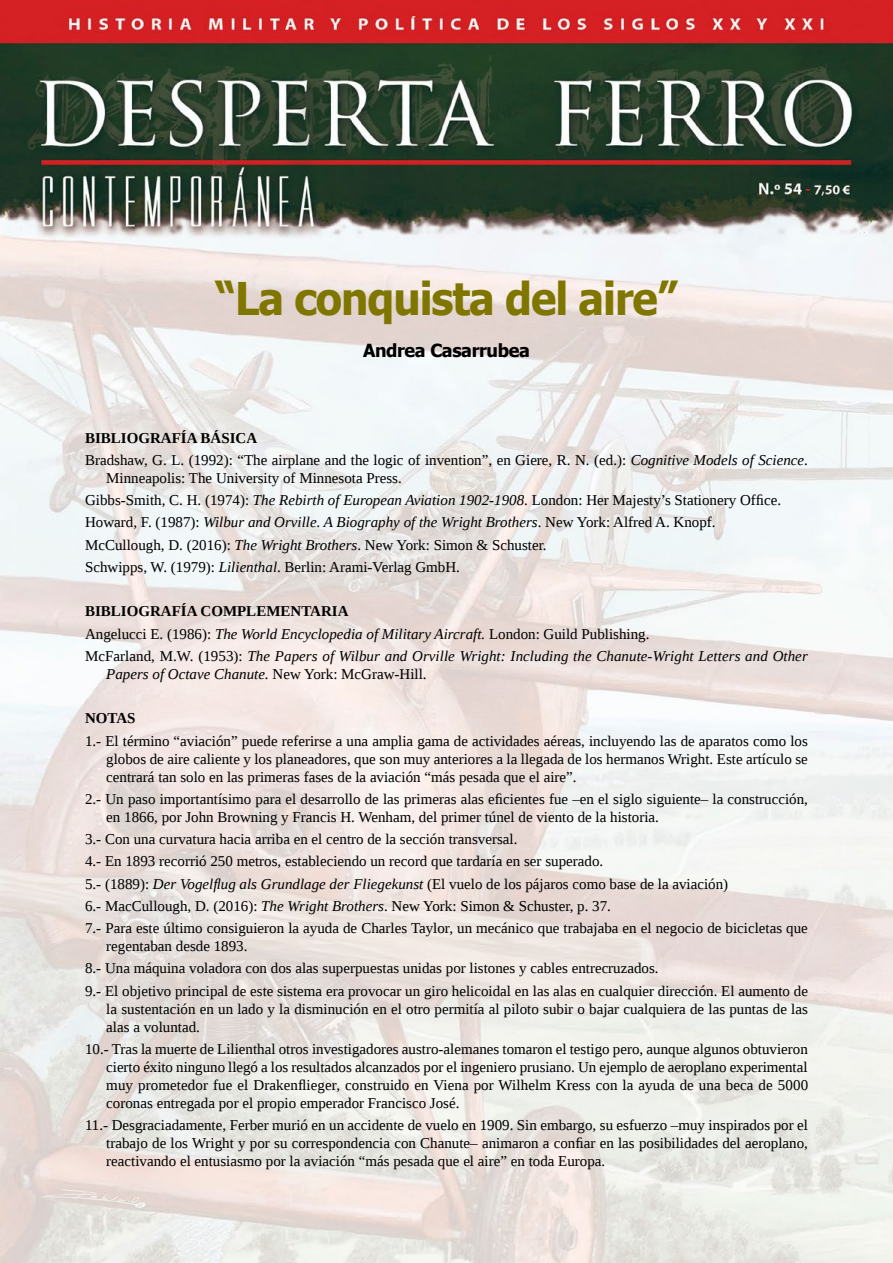
<style>
.page{position:relative;width:893px;height:1263px;background:#fff}
.page>*{position:absolute;margin:0;border:0;box-sizing:border-box;transform-origin:0 0}
.t1{font:700 45px "Tahoma";letter-spacing:-.025em;color:#7f7600;scale:.95 1}
.t2{font:700 18px "Tahoma";letter-spacing:-.02em;color:#000}
.t3{font:15px/22.2px "Liberation Serif";color:#000}
.t4{font:italic 15px/22.2px "Liberation Serif";letter-spacing:.005em;color:#000}
.t5{font:700 15px "Liberation Serif";color:#000}
.s1{font-weight:700}
.s2{font-style:italic}
.s3{font-weight:700;font-style:normal}
.s4{font-style:normal}
</style>
<div class="page">
<img style="left:0;top:0;width:893px;height:1263px">
<h1 class="t1" style="left:215px;top:278px;width:488px">“La conquista del aire”</h1>
<p class="t2" style="left:363px;top:342px;width:168px">Andrea Casarrubea</p>
<p class="t3" style="left:85px;top:428px;width:724px"><span class="s1">BIBLIOGRAFÍA BÁSICA<br></span>Bradshaw, G. L. (1992): “The airplane and the logic of invention”, en Giere, R. N. (ed.): <span class="s2">Cognitive Models of Science</span>.</p>
<p class="t3" style="left:85px;top:468px;width:698px;text-indent:21px">Minneapolis: The University of Minnesota Press.<br>Gibbs-Smith, C. H. (1974): <span class="s2">The Rebirth of European Aviation 1902-1908</span>. London: Her Majesty’s Stationery Office.<br>Howard, F. (1987): <span class="s2">Wilbur and Orville. A Biography of the Wright Brothers</span>. New York: Alfred A. Knopf.<br>McCullough, D. (2016): <span class="s2">The Wright Brothers</span>. New York: Simon &amp; Schuster.<br>Schwipps, W. (1979): <span class="s2">Lilienthal</span>. Berlin: Arami-Verlag GmbH.</p>
<p class="t4" style="left:85px;top:602px;width:724px"><span class="s3">BIBLIOGRAFÍA COMPLEMENTARIA<br></span><span class="s4">Angelucci E. (1986):</span> The World Encyclopedia of Military Aircraft. <span class="s4">London: Guild Publishing.<br>McFarland, M.W. (1953):</span> The Papers of Wilbur and Orville Wright: Including the Chanute-Wright Letters and Other</p>
<p class="t4" style="left:106px;top:664px;width:322px">Papers of Octave Chanute. <span class="s4">New York: McGraw-Hill.</span></p>
<p class="t5" style="left:85px;top:709px;width:52px">NOTAS</p>
<p class="t3" style="left:106px;top:733px;width:703px;line-height:18px;text-align:justify;text-indent:-21px">1.- El término “aviación” puede referirse a una amplia gama de actividades aéreas, incluyendo las de aparatos como los globos de aire caliente y los planeadores, que son muy anteriores a la llegada de los hermanos Wright. Este artículo se centrará tan solo en las primeras fases de la aviación “más pesada que el aire”.</p>
<p class="t3" style="left:106px;top:790px;width:703px;line-height:18px;text-indent:-21px">2.- Un paso importantísimo para el desarrollo de las primeras alas eficientes fue –en el siglo siguiente– la construcción, en 1866, por John Browning y Francis H. Wenham, del primer túnel de viento de la historia.</p>
<p class="t3" style="left:85px;top:829px;width:724px">3.- Con una curvatura hacia arriba en el centro de la sección transversal.<br>4.- En 1893 recorrió 250 metros, estableciendo un record que tardaría en ser superado.<br>5.- (1889): <span class="s2">Der Vogelflug als Grundlage der Fliegekunst</span> (El vuelo de los pájaros como base de la aviación)<br>6.- MacCullough, D. (2016): <span class="s2">The Wright Brothers</span>. New York: Simon &amp; Schuster, p. 37.<br>7.- Para este último consiguieron la ayuda de Charles Taylor, un mecánico que trabajaba en el negocio de bicicletas que</p>
<p class="t3" style="left:85px;top:936px;width:724px;text-indent:21px">regentaban desde 1893.<br>8.- Una máquina voladora con dos alas superpuestas unidas por listones y cables entrecruzados.<br>9.- El objetivo principal de este sistema era provocar un giro helicoidal en las alas en cualquier dirección. El aumento de</p>
<p class="t3" style="left:106px;top:1001px;width:703px;line-height:18px">la sustentación en un lado y la disminución en el otro permitía al piloto subir o bajar cualquiera de las puntas de las alas a voluntad.</p>
<p class="t3" style="left:106px;top:1041px;width:703px;line-height:18px;text-align:justify;text-indent:-21px">10.- Tras la muerte de Lilienthal otros investigadores austro-alemanes tomaron el testigo pero, aunque algunos obtuvieron cierto éxito ninguno llegó a los resultados alcanzados por el ingeniero prusiano. Un ejemplo de aeroplano experimental muy prometedor fue el Drakenflieger, construido en Viena por Wilhelm Kress con la ayuda de una beca de 5000 coronas entregada por el propio emperador Francisco José.</p>
<p class="t3" style="left:106px;top:1116px;width:703px;line-height:18px;text-align:justify;text-indent:-21px">11.- Desgraciadamente, Ferber murió en un accidente de vuelo en 1909. Sin embargo, su esfuerzo –muy inspirados por el trabajo de los Wright y por su correspondencia con Chanute– animaron a confiar en las posibilidades del aeroplano, reactivando el entusiasmo por la aviación “más pesada que el aire” en toda Europa.</p>
</div>
